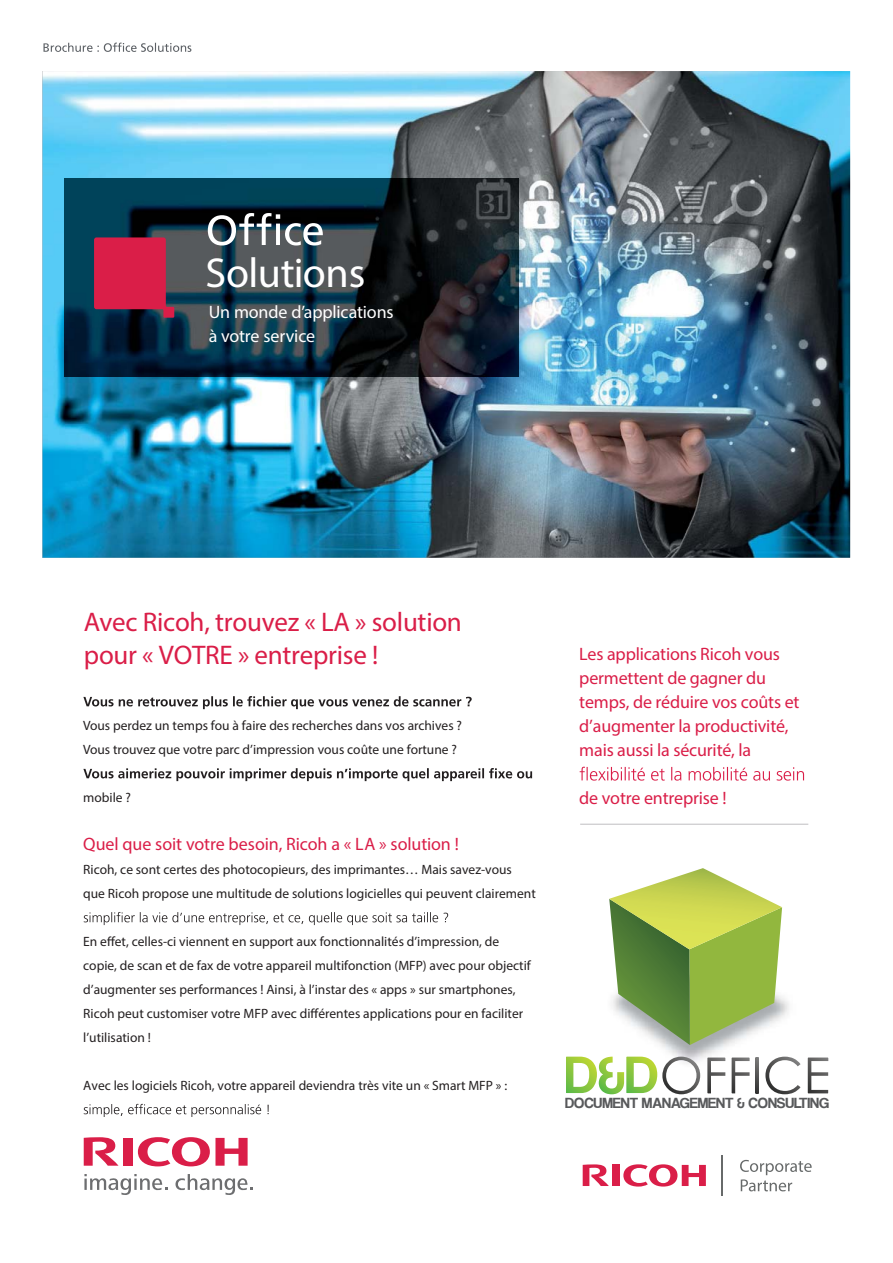
<style>
.page{position:relative;width:893px;height:1263px;background:#fff}
.page>*{position:absolute;margin:0;border:0;box-sizing:border-box;transform-origin:0 0}
.t1{font:42px "Frutiger LT";letter-spacing:-.01em;color:#fff}
.t2{font:27px/32.4px "Frutiger LT";letter-spacing:-.01em;color:#da1e48}
.t3{font:300 18px/24px "Frutiger LT";letter-spacing:-.01em;color:#da1e48}
.t4{font:18px "Frutiger LT";letter-spacing:-.005em;color:#da1e48}
.t5{font:300 18px/24px "Frutiger LT";letter-spacing:-.01em;color:#fff}
.t6{font:15.15px "Coolvetica Rg";color:#58595b}
.t7{font:300 13.5px/24px "Frutiger LT";color:#231f20}
.t8{font:700 13.5px/24px "Frutiger LT";color:#231f20}
</style>
<div class="page">
<img style="left:43px;top:71px;width:807px;height:487px">
<svg style="left:138px;top:1137px;width:110px;height:29px"></svg>
<div style="left:123px;top:1138px;width:9px;height:28px;background:#da1e48"></div>
<svg style="left:84px;top:1137px;width:35px;height:29px"></svg>
<svg style="left:84px;top:1174px;width:83px;height:21px"></svg>
<svg style="left:175px;top:1174px;width:78px;height:21px"></svg>
<hr style="left:580px;top:824px;width:228px;height:1px;background:#bfbec1">
<img style="left:65px;top:178px;width:454px;height:199px">
<svg style="left:94px;top:237px;width:80px;height:81px;background:#b72448"></svg>
<svg style="left:43px;top:43px;width:148px;height:9px"></svg>
<svg style="left:208px;top:213px;width:115px;height:33px"></svg>
<svg style="left:83px;top:696px;width:389px;height:13px"></svg>
<svg style="left:83px;top:768px;width:449px;height:13px"></svg>
<svg style="left:84px;top:912px;width:364px;height:13px"></svg>
<svg style="left:84px;top:1104px;width:185px;height:13px"></svg>
<svg style="left:580px;top:767px;width:224px;height:14px"></svg>
<img style="left:566px;top:998px;width:263px;height:97px">
<svg style="left:609px;top:868px;width:173px;height:177px"></svg>
<svg style="left:566px;top:1057px;width:134px;height:37px"></svg>
<svg style="left:707px;top:1058px;width:18px;height:35px"></svg>
<svg style="left:731px;top:1058px;width:18px;height:35px"></svg>
<svg style="left:755px;top:1058px;width:4px;height:35px"></svg>
<svg style="left:765px;top:1057px;width:35px;height:37px"></svg>
<svg style="left:808px;top:1058px;width:20px;height:35px"></svg>
<svg style="left:740px;top:1160px;width:72px;height:31px"></svg>
<svg style="left:623px;top:1164px;width:83px;height:23px"></svg>
<div style="left:612px;top:1165px;width:7px;height:21px;background:#da1e48"></div>
<svg style="left:583px;top:1164px;width:26px;height:22px"></svg>
<hr style="left:722px;top:1156px;width:1px;height:40px;background:#676a6a">
<h1 class="t1" style="left:206px;top:257px;width:161px">Solutions</h1>
<h3 class="t5" style="left:209px;top:301px;width:186px">Un monde d’applications à votre service</h3>
<h2 class="t2" style="left:84px;top:608px;width:379px">Avec Ricoh, trouvez « LA » solution pour « VOTRE » entreprise !</h2>
<p class="t8" style="left:83px;top:715px;width:380px">Vous perdez un temps fou à faire des recherches dans vos archives ?<br>Vous trouvez que votre parc d’impression vous coûte une fortune ?</p>
<p class="t8" style="left:83px;top:787px;width:49px">mobile ?</p>
<h3 class="t4" style="left:83px;top:837px;width:377px">Quel que soit votre besoin, Ricoh a « LA » solution !</h3>
<p class="t7" style="left:83px;top:859px;width:454px">Ricoh, ce sont certes des photocopieurs, des imprimantes… Mais savez-vous que Ricoh propose une multitude de solutions logicielles qui peuvent clairement</p>
<p class="t7" style="left:83px;top:931px;width:449px">En effet, celles-ci viennent en support aux fonctionnalités d’impression, de copie, de scan et de fax de votre appareil multifonction (MFP) avec pour objectif d’augmenter ses performances ! Ainsi, à l’instar des « apps » sur smartphones, Ricoh peut customiser votre MFP avec différentes applications pour en faciliter l’utilisation !</p>
<p class="t7" style="left:83px;top:1075px;width:425px">Avec les logiciels Ricoh, votre appareil deviendra très vite un « Smart MFP » :</p>
<h3 class="t3" style="left:579px;top:644px;width:222px">Les applications Ricoh vous permettent de gagner du temps, de réduire vos coûts et d’augmenter la productivité, mais aussi la sécurité, la</h3>
<h3 class="t3" style="left:579px;top:788px;width:149px">de votre entreprise !</h3>
<p class="t6" style="left:565px;top:1094px;width:266px">DOCUMENT MANAGEMENT &amp; CONSULTING</p>
</div>
